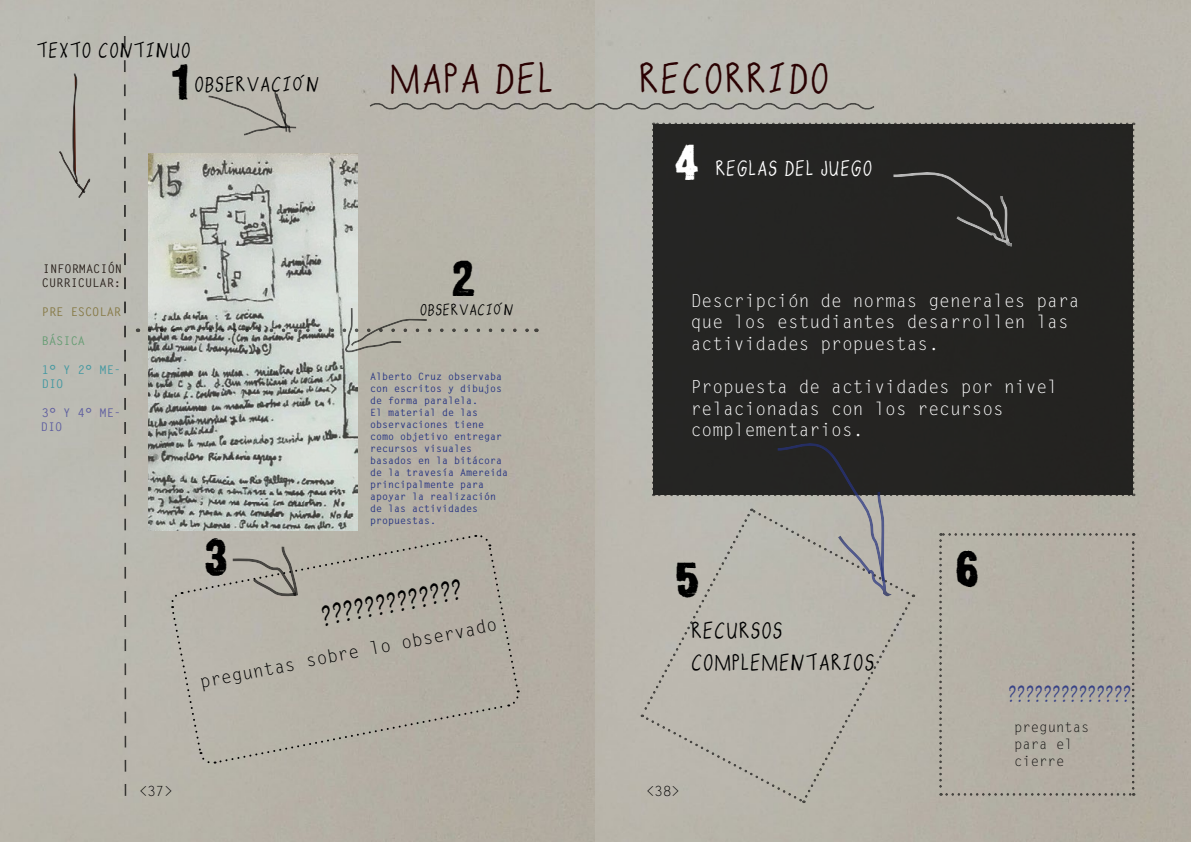
<style>
.page{position:relative;width:1191px;height:842px;background:#fff}
.page>*{position:absolute;margin:0;border:0;box-sizing:border-box;transform-origin:0 0}
.t1{font:48px "Hecho A Mano";color:#2a0102}
.t2{font:48px "Cityof Brussels";color:#000}
.t3{font:30px "Hecho A Mano";color:#000}
.t4{font:26px/31.2px "Hecho A Mano";color:#000}
.t5{font:24px "Hecho A Mano";color:#000}
.t6{font:24px "Hecho A Mano";color:#fff}
.t7{font:24px "Hecho A Mano";color:#283583}
.t8{font:18px/21.6px "Letter Gothic Std";color:#fff}
.t9{font:18px "Letter Gothic Std";color:#000}
.t10{font:18px "Hecho A Mano";color:#000}
.t11{font:14px/16.8px "Letter Gothic Std";color:#000}
.t12{font:700 12px/14.4px "Letter Gothic Std";color:#2a211c}
.t13{font:700 12px/14.4px "Letter Gothic Std";color:#4398a1}
.t14{font:700 12px/14.4px "Letter Gothic Std";color:#5f5fa0}
.t15{font:700 12px "Letter Gothic Std";color:#867945}
.t16{font:700 12px "Letter Gothic Std";color:#669c73}
.t17{font:700 10px/12px "Letter Gothic Std";color:#283583}
.s1{font-family:"Cityof Brussels";font-size:48px}
</style>
<div class="page">
<img style="left:0;top:0;width:595px;height:842px">
<div style="left:115px;top:29px;width:20px;height:767px;background:#000;opacity:.72"></div>
<div style="left:64px;top:66px;width:23px;height:119px;background:#babbb3"></div>
<div style="left:69px;top:171px;width:30px;height:28px;background:#bbbbb3"></div>
<svg style="left:57px;top:71px;width:35px;height:128px"></svg>
<div style="left:51px;top:144px;width:44px;height:50px;background:#000;opacity:.72"></div>
<img style="left:149px;top:153px;width:208px;height:377px">
<div style="left:199px;top:88px;width:95px;height:41px;background:#b9b8af"></div>
<div style="left:235px;top:119px;width:70px;height:17px;background:#b9b6ad"></div>
<div style="left:336px;top:301px;width:74px;height:52px;background:#000;opacity:.72"></div>
<svg style="left:206px;top:95px;width:59px;height:41px"></svg>
<div style="left:265px;top:85px;width:35px;height:48px;background:#000;opacity:.72"></div>
<svg style="left:150px;top:306px;width:380px;height:47px;background:#b2b4ac"></svg>
<div style="left:127px;top:321px;width:420px;height:12px;background:#000;opacity:.72"></div>
<div style="left:170px;top:534px;width:350px;height:231px;background:#b5b1a6"></div>
<div style="left:245px;top:539px;width:62px;height:58px;background:#000;opacity:.72"></div>
<div style="left:361px;top:96px;width:521px;height:14px;background:#000;opacity:.72"></div>
<div style="left:643px;top:115px;width:499px;height:382px;background:#b8b5ab"></div>
<div style="left:631px;top:497px;width:294px;height:311px;background:#bbb7ae"></div>
<div style="left:930px;top:526px;width:213px;height:270px;background:#b2ada3"></div>
<svg style="left:639px;top:122px;width:495px;height:682px"></svg>
<div style="left:829px;top:485px;width:71px;height:112px;background:#000;opacity:.72"></div>
<h3 class="t5" style="left:36px;top:41px;width:157px">TEXTO CONTINUO</h3>
<h1 class="t2" style="left:174px;top:60px;width:16px">1</h1>
<h3 class="t5" style="left:194px;top:75px;width:127px">OBSERVACIÓN</h3>
<p class="t12" style="left:42px;top:261px;width:82px">INFORMACIÓN<br>CURRICULAR:</p>
<p class="t15" style="left:42px;top:304px;width:81px">PRE ESCOLAR</p>
<p class="t16" style="left:42px;top:333px;width:45px">BÁSICA</p>
<p class="t13" style="left:42px;top:362px;width:81px">1° Y 2° ME-<br>DIO</p>
<p class="t14" style="left:41px;top:405px;width:82px">3° Y 4° ME-<br>DIO</p>
<h1 class="t1" style="left:389px;top:60px;width:167px">MAPA DEL</h1>
<h1 class="t1" style="left:638px;top:60px;width:193px">RECORRIDO</h1>
<h1 class="t2" style="left:452px;top:256px;width:24px">2</h1>
<h3 class="t10" style="left:420px;top:303px;width:96px">OBSERVACIÓN</h3>
<p class="t17" style="left:370px;top:371px;width:140px">Alberto Cruz observaba con escritos y dibujos de forma paralela.<br>El material de las observaciones tiene como objetivo entregar recursos visuales basados en la bitácora de la travesía Amereida principalmente para apoyar la realización de las actividades propuestas.</p>
<h3 class="t6" style="left:676px;top:159px;width:198px"><span class="s1">4</span> REGLAS DEL JUEGO</h3>
<h3 class="t8" style="left:691px;top:290px;width:390px">Descripción de normas generales para que los estudiantes desarrollen las actividades propuestas.</h3>
<h3 class="t8" style="left:691px;top:377px;width:369px">Propuesta de actividades por nivel relacionadas con los recursos complementarios.</h3>
<h1 class="t2" style="left:205px;top:535px;width:23px">3</h1>
<h2 class="t3" style="left:319px;top:604px;width:145px;rotate:-11deg">?????????????</h2>
<h3 class="t9" style="left:198px;top:672px;width:304px;rotate:-11deg">preguntas sobre lo observado</h3>
<h1 class="t2" style="left:676px;top:558px;width:24px">5</h1>
<h1 class="t2" style="left:956px;top:547px;width:24px">6</h1>
<h3 class="t4" style="left:691px;top:617px;width:186px">RECURSOS<br>COMPLEMENTARIOS</h3>
<h3 class="t11" style="left:139px;top:783px;width:35px">&lt;37&gt;</h3>
<h3 class="t11" style="left:646px;top:783px;width:35px">&lt;38&gt;</h3>
<h3 class="t7" style="left:1008px;top:684px;width:125px">??????????????</h3>
<h3 class="t11" style="left:1014px;top:719px;width:77px">preguntas para el cierre</h3>
</div>
